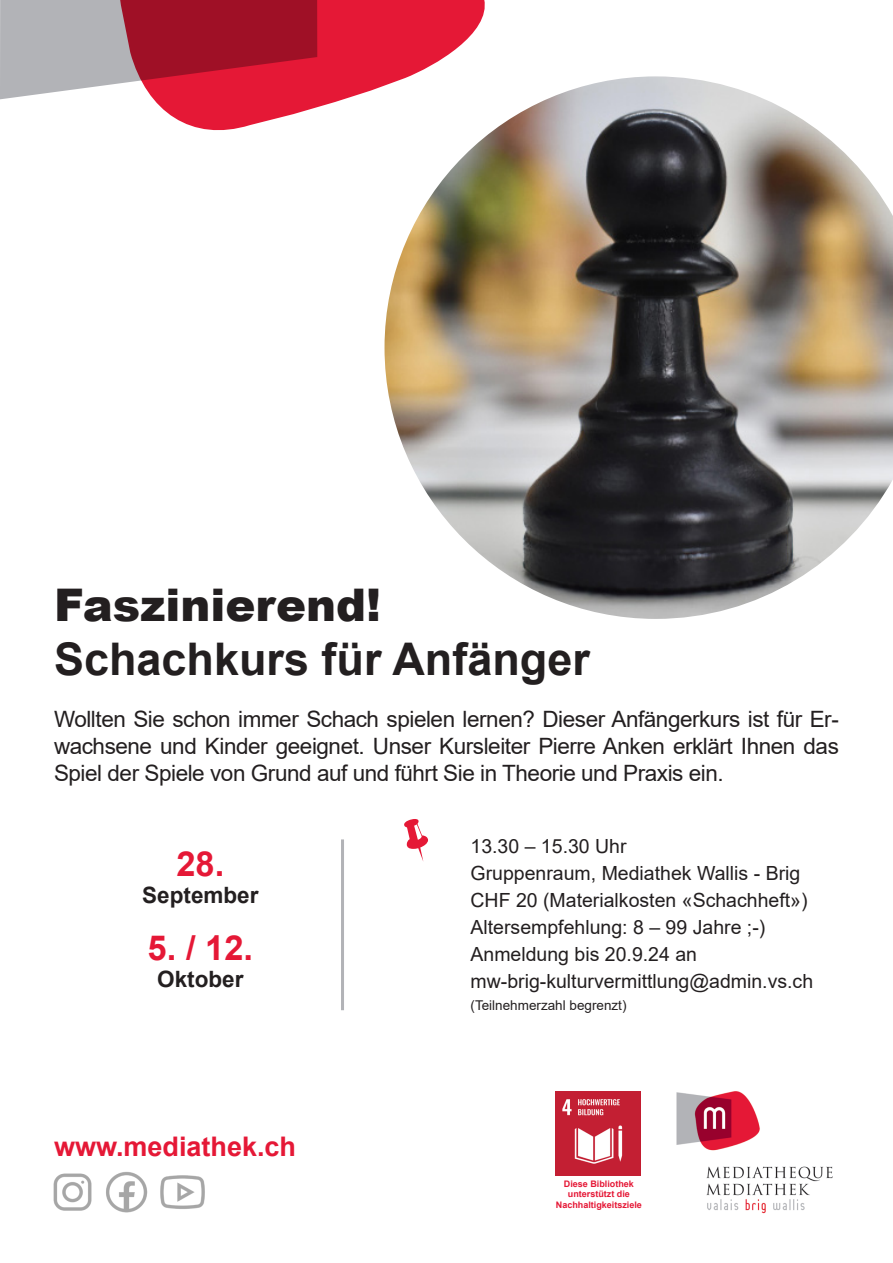
<style>
.page{position:relative;width:893px;height:1263px;background:#fff}
.page>*{position:absolute;margin:0;border:0;box-sizing:border-box;transform-origin:0 0}
.t1{font:700 45px "Arial";color:#231f20}
.t2{font:900 45px "Arial";color:#231f20}
.t3{font:700 34.5px "Arial";color:#e51836}
.t4{font:700 27px "Arial";color:#e51836}
.t5{font:22.5px/27px "Arial";letter-spacing:-.02em;color:#231f20;text-align:justify}
.t6{font:700 22.5px "Arial";color:#231f20}
.t7{font:19.5px "Arial";color:#231f20}
.t8{font:13.5px "Arial";color:#231f20}
.t9{font:700 9px/10.8px "Arial";color:#e51836;text-align:center}
</style>
<div class="page">
<img style="left:676px;top:1091px;width:157px;height:123px">
<img style="left:53px;top:1172px;width:95px;height:41px">
<img style="left:160px;top:1175px;width:45px;height:34px">
<svg style="left:153px;top:0;width:332px;height:131px;fill:#e51836"></svg>
<svg style="left:0;top:0;width:317px;height:99px;background:#b55868"></svg>
<hr style="left:341px;top:839px;width:3px;height:171px;background:#b2b3b7">
<img style="left:384px;top:76px;width:509px;height:543px">
<img style="left:556px;top:1091px;width:85px;height:85px">
<p class="t2" style="left:54px;top:572px;width:329px">Faszinierend!</p>
<p class="t1" style="left:54px;top:628px;width:537px">Schachkurs für Anfänger</p>
<p class="t5" style="left:54px;top:705px;width:786px">Wollten Sie schon immer Schach spielen lernen? Dieser Anfängerkurs ist für Er&shy;wachsene und Kinder geeignet. Unser Kursleiter Pierre Anken erklärt Ihnen das Spiel der Spiele von Grund auf und führt Sie in Theorie und Praxis ein.</p>
<p class="t3" style="left:176px;top:840px;width:49px">28.</p>
<p class="t6" style="left:142px;top:880px;width:118px">September</p>
<p class="t3" style="left:148px;top:924px;width:107px">5. / 12.</p>
<p class="t6" style="left:157px;top:964px;width:88px">Oktober</p>
<p class="t4" style="left:54px;top:1127px;width:244px">www.mediathek.ch</p>
<p class="t7" style="left:470px;top:832px;width:158px">13.30 – 15.30 Uhr</p>
<p class="t7" style="left:470px;top:859px;width:331px">Gruppenraum, Mediathek Wallis - Brig</p>
<p class="t7" style="left:470px;top:886px;width:339px">CHF 20 (Materialkosten «Schachheft»)</p>
<p class="t7" style="left:470px;top:913px;width:296px">Altersempfehlung: 8 – 99 Jahre ;-)</p>
<p class="t7" style="left:470px;top:940px;width:228px">Anmeldung bis 20.9.24 an</p>
<p class="t7" style="left:470px;top:967px;width:344px">mw-brig-kulturvermittlung@admin.vs.ch</p>
<p class="t8" style="left:470px;top:996px;width:158px">(Teilnehmerzahl begrenzt)</p>
<p class="t9" style="left:564px;top:1178px;width:72px">Diese Bibliothek unterstützt die</p>
<p class="t9" style="left:556px;top:1200px;width:88px">Nachhaltigkeitsziele</p>
</div>
